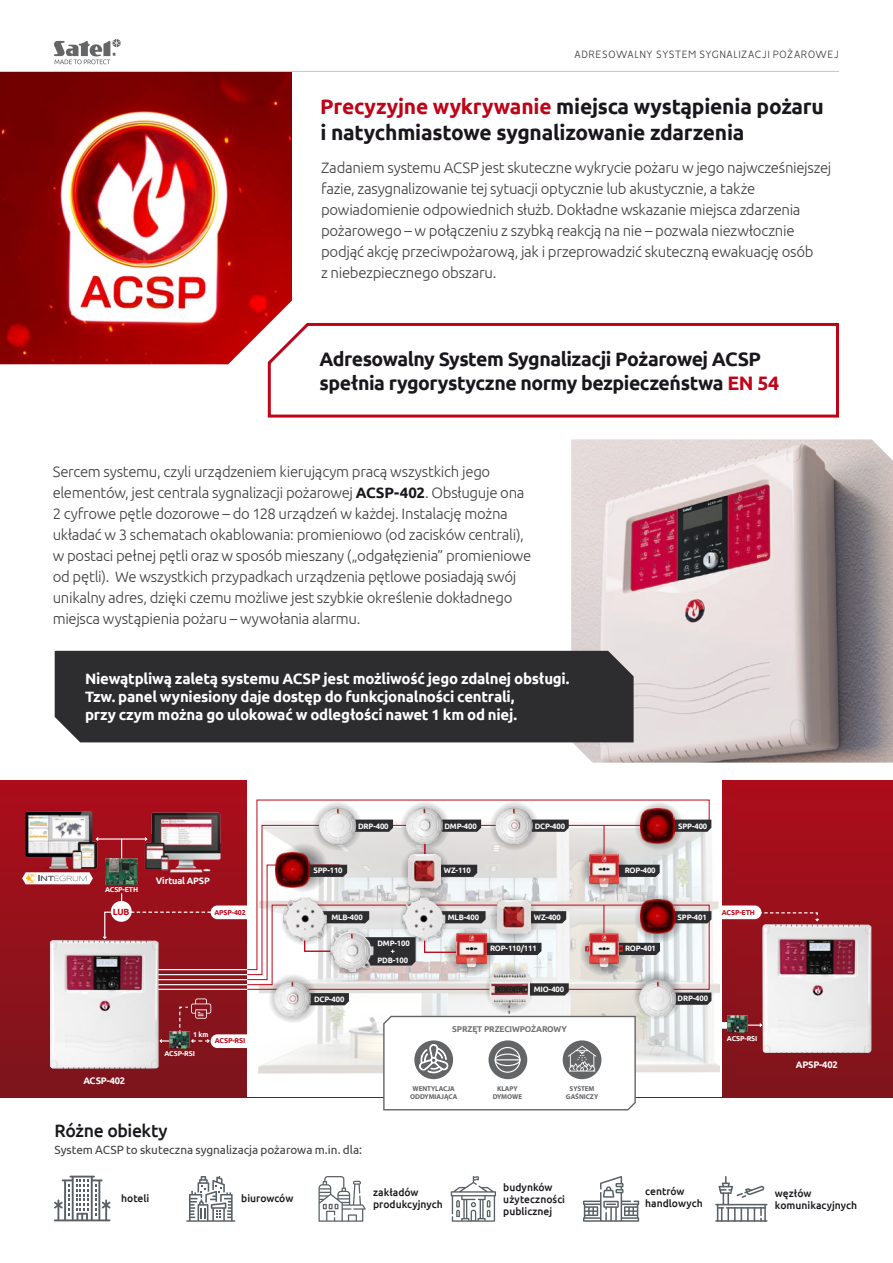
<style>
.page{position:relative;width:893px;height:1263px;background:#fff}
.page>*{position:absolute;margin:0;border:0;box-sizing:border-box;transform-origin:0 0}
.t1{font:700 21px/25.5px "Ubuntu";letter-spacing:-.01em;color:#1a171c}
.t2{font:700 19.5px/24px "Ubuntu";letter-spacing:-.025em;color:#1a171c}
.t3{font:500 18px "Ubuntu";letter-spacing:-.025em;color:#1a171c}
.t4{font:300 15px/21px "Ubuntu";letter-spacing:-.02em;color:#3e3e40}
.t5{font:700 15px/18px "Ubuntu";letter-spacing:-.015em;color:#fff}
.t6{font:12px "Ubuntu";letter-spacing:-.005em;color:#3e3e40}
.t7{font:300 12px "Vision";letter-spacing:.01em;color:#3e3e40}
.t8{font:500 10.5px/12px "Ubuntu";color:#1a171c}
.t9{font:700 9.45px "Ubuntu";letter-spacing:-.02em;color:#fff}
.t10{font:700 9.3px "Ubuntu";letter-spacing:-.02em;color:#fff}
.t11{font:700 9px "Ubuntu";color:#c00418}
.t12{font:700 8.4px "Ubuntu";letter-spacing:-.02em;color:#707173}
.t13{font:700 7.8px/16.2px "Ubuntu";letter-spacing:-.02em;color:#fff}
.t14{font:700 7.2px "Ubuntu";letter-spacing:-.02em;color:#fff}
.t15{font:700 7.2px "Ubuntu";letter-spacing:-.02em;color:#c00418}
.t16{font:700 7.05px/7.9px "Myriad Pro";letter-spacing:-.005em;color:#646567;text-align:center}
.t17{font:300 5.25px "Ubuntu";letter-spacing:-.02em;color:#fff}
.s1{color:#c00418}
.s2{font-weight:700;color:#1a171c}
.s3{font-weight:700}
</style>
<div class="page">
<img style="left:571px;top:439px;width:322px;height:324px">
<div style="left:0;top:780px;width:822px;height:317px;background:linear-gradient(to bottom,#ad0d1b,#7b151c)"></div>
<img style="left:143px;top:805px;width:80px;height:14px">
<img style="left:21px;top:809px;width:78px;height:64px">
<div style="left:248px;top:780px;width:474px;height:317px;background:#fff"></div>
<svg style="left:247px;top:799px;width:463px;height:20px"></svg>
<div style="left:735px;top:780px;width:158px;height:317px;background:linear-gradient(to bottom,#ae0c1a,#7e191f)"></div>
<div style="left:718px;top:1022px;width:20px;height:7px;background:#fff;border-radius:3px"></div>
<hr style="left:741px;top:1024px;width:20px;height:2px;background:#fff">
<svg style="left:758px;top:1022px;width:4px;height:6px"></svg>
<svg style="left:722px;top:905px;width:98px;height:17px"></svg>
<img style="left:728px;top:1015px;width:19px;height:18px">
<img style="left:319px;top:807px;width:37px;height:37px;border-radius:18px">
<img style="left:496px;top:807px;width:37px;height:37px;border-radius:18px">
<img style="left:406px;top:807px;width:37px;height:37px;border-radius:18px">
<img style="left:640px;top:808px;width:35px;height:11px">
<img style="left:762px;top:924px;width:109px;height:129px">
<img style="left:0;top:72px;width:292px;height:292px">
<svg style="left:22px;top:819px;width:689px;height:292px"></svg>
<svg style="left:54px;top:39px;width:67px;height:25px"></svg>
<hr style="left:54px;top:71px;width:785px;height:1px;background:#c6c7c9">
<svg style="left:266px;top:320px;width:573px;height:98px"></svg>
<div style="left:55px;top:651px;width:579px;height:91px;background:#2d2c2f"></div>
<hr style="left:715px;top:1220px;width:52px;height:2px;background:#576065">
<hr style="left:715px;top:1204px;width:52px;height:1px;background:#576065">
<svg style="left:717px;top:1176px;width:49px;height:46px"></svg>
<svg style="left:451px;top:1176px;width:45px;height:46px"></svg>
<svg style="left:318px;top:1176px;width:48px;height:46px"></svg>
<svg style="left:583px;top:1176px;width:56px;height:46px"></svg>
<svg style="left:54px;top:1176px;width:57px;height:45px"></svg>
<svg style="left:186px;top:1176px;width:49px;height:46px"></svg>
<p class="t7" style="left:574px;top:48px;width:266px">ADRESOWALNY SYSTEM SYGNALIZACJI POŻAROWEJ</p>
<h1 class="t1" style="left:320px;top:94px;width:505px"><span class="s1">Precyzyjne wykrywanie</span> miejsca wystąpienia pożaru i natychmiastowe sygnalizowanie zdarzenia</h1>
<p class="t4" style="left:321px;top:157px;width:512px">Zadaniem systemu ACSP jest skuteczne wykrycie pożaru w jego najwcześniejszej fazie, zasygnalizowanie tej sytuacji optycznie lub akustycznie, a także powiadomienie odpowiednich służb. Dokładne wskazanie miejsca zdarzenia pożarowego – w połączeniu z szybką reakcją na nie – pozwala niezwłocznie podjąć akcję przeciwpożarową, jak i przeprowadzić skuteczną ewakuację osób<br>z niebezpiecznego obszaru.</p>
<h2 class="t2" style="left:319px;top:347px;width:461px">Adresowalny System Sygnalizacji Pożarowej ACSP spełnia rygorystyczne normy bezpieczeństwa <span class="s1">EN 54</span></h2>
<p class="t4" style="left:53px;top:460px;width:480px">Sercem systemu, czyli urządzeniem kierującym pracą wszystkich jego elementów, jest centrala sygnalizacji pożarowej <span class="s2">ACSP-402</span>. Obsługuje ona 2 cyfrowe pętle dozorowe – do 128 urządzeń w każdej. Instalację można układać w 3 schematach okablowania: promieniowo (od zacisków centrali), w postaci pełnej pętli oraz w sposób mieszany („odgałęzienia” promieniowe od pętli). We wszystkich przypadkach urządzenia pętlowe posiadają swój unikalny adres, dzięki czemu możliwe jest szybkie określenie dokładnego miejsca wystąpienia pożaru – wywołania alarmu.</p>
<p class="t5" style="left:85px;top:669px;width:486px">Niewątpliwą zaletą systemu ACSP jest możliwość jego zdalnej obsługi.<br>Tzw. panel wyniesiony daje dostęp do funkcjonalności centrali,<br>przy czym można go ulokować w odległości nawet 1 km od niej.</p>
<p class="t14" style="left:105px;top:885px;width:35px">ACSP-ETH</p>
<p class="t10" style="left:156px;top:875px;width:56px">Virtual APSP</p>
<p class="t13" style="left:358px;top:818px;width:32px">DRP-400</p>
<p class="t13" style="left:444px;top:818px;width:34px">DMP-400</p>
<p class="t13" style="left:535px;top:818px;width:32px">DCP-400</p>
<p class="t13" style="left:444px;top:862px;width:28px">WZ-110</p>
<p class="t17" style="left:359px;top:826px;width:21px"><span class="s3">DRP</span>-400</p>
<p class="t17" style="left:447px;top:826px;width:23px"><span class="s3">DMP</span>-400</p>
<p class="t17" style="left:536px;top:826px;width:21px"><span class="s3">DCP</span>-400</p>
<p class="t13" style="left:313px;top:862px;width:31px">SPP-110</p>
<p class="t17" style="left:325px;top:867px;width:21px"><span class="s3">SPP</span>-110</p>
<p class="t17" style="left:445px;top:867px;width:19px"><span class="s3">WZ</span>-110</p>
<p class="t13" style="left:625px;top:862px;width:32px">ROP-400</p>
<p class="t13" style="left:678px;top:818px;width:31px">SPP-400</p>
<p class="t11" style="left:113px;top:906px;width:18px">LUB</p>
<p class="t9" style="left:83px;top:1075px;width:43px">ACSP-402</p>
<p class="t15" style="left:214px;top:908px;width:33px">APSP-402</p>
<p class="t15" style="left:722px;top:908px;width:35px">ACSP-ETH</p>
<p class="t13" style="left:331px;top:909px;width:33px">MLB-400</p>
<p class="t13" style="left:448px;top:909px;width:33px">MLB-400</p>
<p class="t13" style="left:534px;top:909px;width:28px">WZ-400</p>
<p class="t13" style="left:490px;top:940px;width:48px">ROP-110/111</p>
<p class="t13" style="left:678px;top:909px;width:31px">SPP-401</p>
<p class="t13" style="left:377px;top:935px;width:34px">DMP-100<br>PDB-100</p>
<p class="t13" style="left:625px;top:940px;width:32px">ROP-401</p>
<p class="t14" style="left:193px;top:1030px;width:17px">1 km</p>
<p class="t14" style="left:165px;top:1049px;width:32px">ACSP-RSI</p>
<p class="t15" style="left:215px;top:1036px;width:32px">ACSP-RSI</p>
<p class="t13" style="left:314px;top:991px;width:32px">DCP-400</p>
<p class="t13" style="left:534px;top:981px;width:32px">MIO-400</p>
<p class="t12" style="left:452px;top:1024px;width:116px">SPRZĘT PRZECIWPOŻAROWY</p>
<p class="t16" style="left:410px;top:1085px;width:49px">WENTYLACJA<br>ODDYMIAJĄCA</p>
<p class="t16" style="left:493px;top:1085px;width:31px">KLAPY<br>DYMOWE</p>
<p class="t16" style="left:566px;top:1085px;width:34px">SYSTEM<br>GAŚNICZY</p>
<p class="t13" style="left:678px;top:990px;width:32px">DRP-400</p>
<p class="t14" style="left:727px;top:1034px;width:32px">ACSP-RSI</p>
<p class="t3" style="left:55px;top:1120px;width:115px">Różne obiekty</p>
<p class="t6" style="left:55px;top:1142px;width:309px">System ACSP to skuteczna sygnalizacja pożarowa m.in. dla:</p>
<p class="t9" style="left:796px;top:1059px;width:43px">APSP-402</p>
<p class="t8" style="left:121px;top:1192px;width:30px">hoteli</p>
<p class="t8" style="left:241px;top:1192px;width:54px">biurowców</p>
<p class="t8" style="left:373px;top:1185px;width:71px">zakładów produkcyjnych</p>
<p class="t8" style="left:503px;top:1180px;width:63px">budynków użyteczności publicznej</p>
<p class="t8" style="left:645px;top:1185px;width:59px">centrów handlowych</p>
<p class="t8" style="left:775px;top:1186px;width:84px">węzłów komunikacyjnych</p>
</div>
